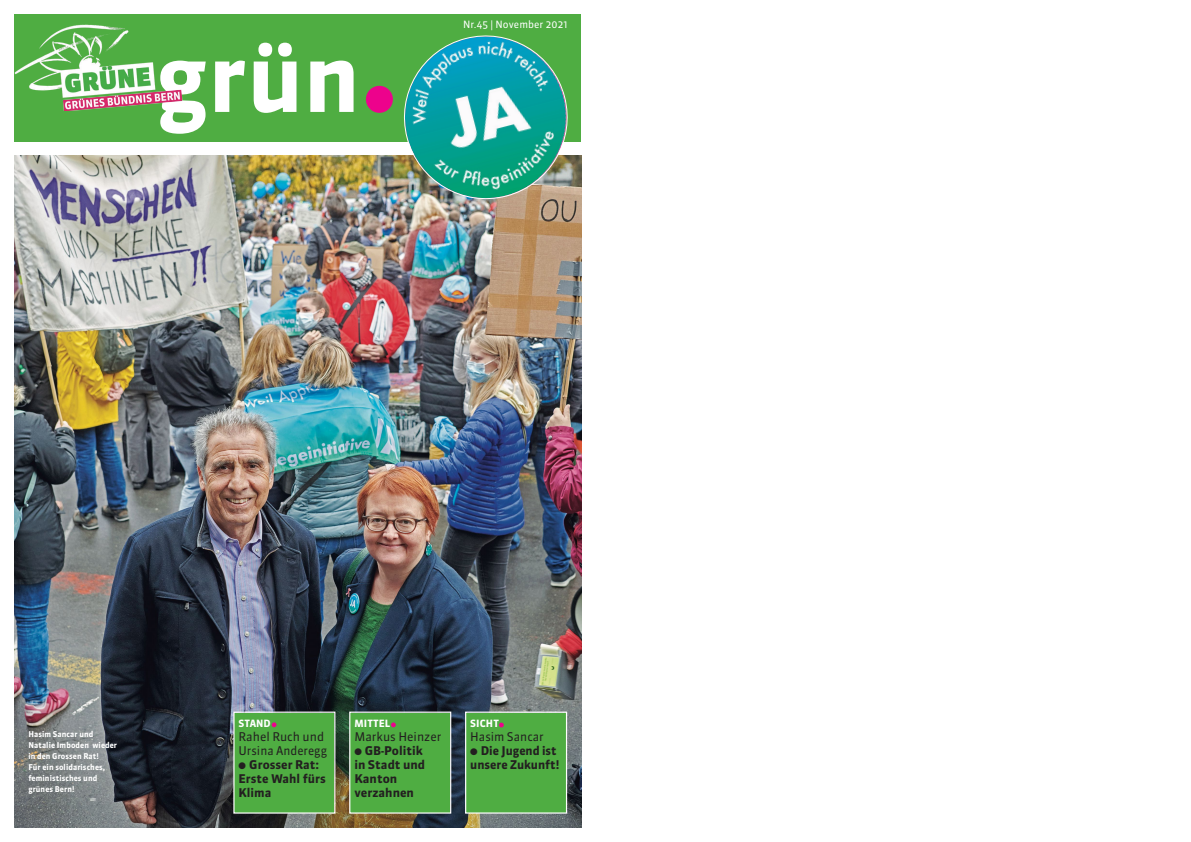
<style>
.page{position:relative;width:1191px;height:842px;background:#fff}
.page>*{position:absolute;margin:0;border:0;box-sizing:border-box;transform-origin:0 0}
.t1{font:700 94.9px "Sanuk OT";color:#fff}
.t2{font:700 12px/14px "Sanuk OT";color:#231f20}
.t3{font:12px "Sanuk OT";color:#231f20}
.t4{font:10px "Sanuk OT";letter-spacing:.01em;color:#fff}
.t5{font:700 10px "Sanuk OT";letter-spacing:.01em;color:#fff}
.t6{font:700 8px "Sanuk OT";letter-spacing:.01em;color:#fff}
</style>
<div class="page">
<div style="left:14px;top:14px;width:567px;height:128px;background:#4fad42"></div>
<div style="left:366px;top:86px;width:27px;height:27px;background:#ed028c;border-radius:50%"></div>
<img style="left:14px;top:156px;width:567px;height:672px">
<div style="left:234px;top:713px;width:100px;height:99px;background:#4fad42"></div>
<div style="left:233px;top:711px;width:102px;height:103px;border:1px solid #fff"></div>
<div style="left:350px;top:713px;width:100px;height:99px;background:#4fad42"></div>
<div style="left:349px;top:711px;width:102px;height:103px;border:1px solid #fff"></div>
<div style="left:466px;top:713px;width:100px;height:99px;background:#4fad42"></div>
<div style="left:465px;top:711px;width:102px;height:103px;border:1px solid #fff"></div>
<svg style="left:391px;top:722px;width:5px;height:5px"></svg>
<svg style="left:272px;top:722px;width:4px;height:5px"></svg>
<svg style="left:499px;top:723px;width:5px;height:4px"></svg>
<img style="left:14px;top:24px;width:168px;height:87px">
<img style="left:395px;top:35px;width:181px;height:173px">
<p class="t1" style="left:156px;top:38px;width:206px">grün</p>
<p class="t4" style="left:463px;top:20px;width:106px">Nr.45 | November 2021</p>
<p class="t6" style="left:28px;top:731px;width:66px">Hasim Sancar und</p>
<p class="t6" style="left:28px;top:742px;width:90px">Natalie Imboden wieder</p>
<p class="t6" style="left:28px;top:753px;width:72px">in den Grossen Rat!</p>
<p class="t6" style="left:28px;top:764px;width:78px">Für ein solidarisches,</p>
<p class="t6" style="left:28px;top:775px;width:70px">feministisches und</p>
<p class="t6" style="left:28px;top:786px;width:48px">grünes Bern!</p>
<p class="t5" style="left:238px;top:719px;width:34px">STAND</p>
<p class="t3" style="left:238px;top:732px;width:87px">Rahel Ruch und</p>
<p class="t3" style="left:238px;top:746px;width:90px">Ursina Anderegg</p>
<p class="t2" style="left:238px;top:759px;width:89px">● Grosser Rat:<br>Erste Wahl fürs<br>Klima</p>
<p class="t5" style="left:354px;top:720px;width:37px">MITTEL</p>
<p class="t3" style="left:354px;top:732px;width:89px">Markus Heinzer</p>
<p class="t2" style="left:354px;top:745px;width:70px">● GB-Politik</p>
<p class="t2" style="left:354px;top:759px;width:72px">in Stadt und</p>
<p class="t2" style="left:354px;top:773px;width:44px">Kanton</p>
<p class="t2" style="left:354px;top:787px;width:61px">verzahnen</p>
<p class="t5" style="left:470px;top:720px;width:30px">SICHT</p>
<p class="t3" style="left:470px;top:732px;width:75px">Hasim Sancar</p>
<p class="t2" style="left:470px;top:745px;width:91px">● Die Jugend ist unsere Zukunft!</p>
</div>
